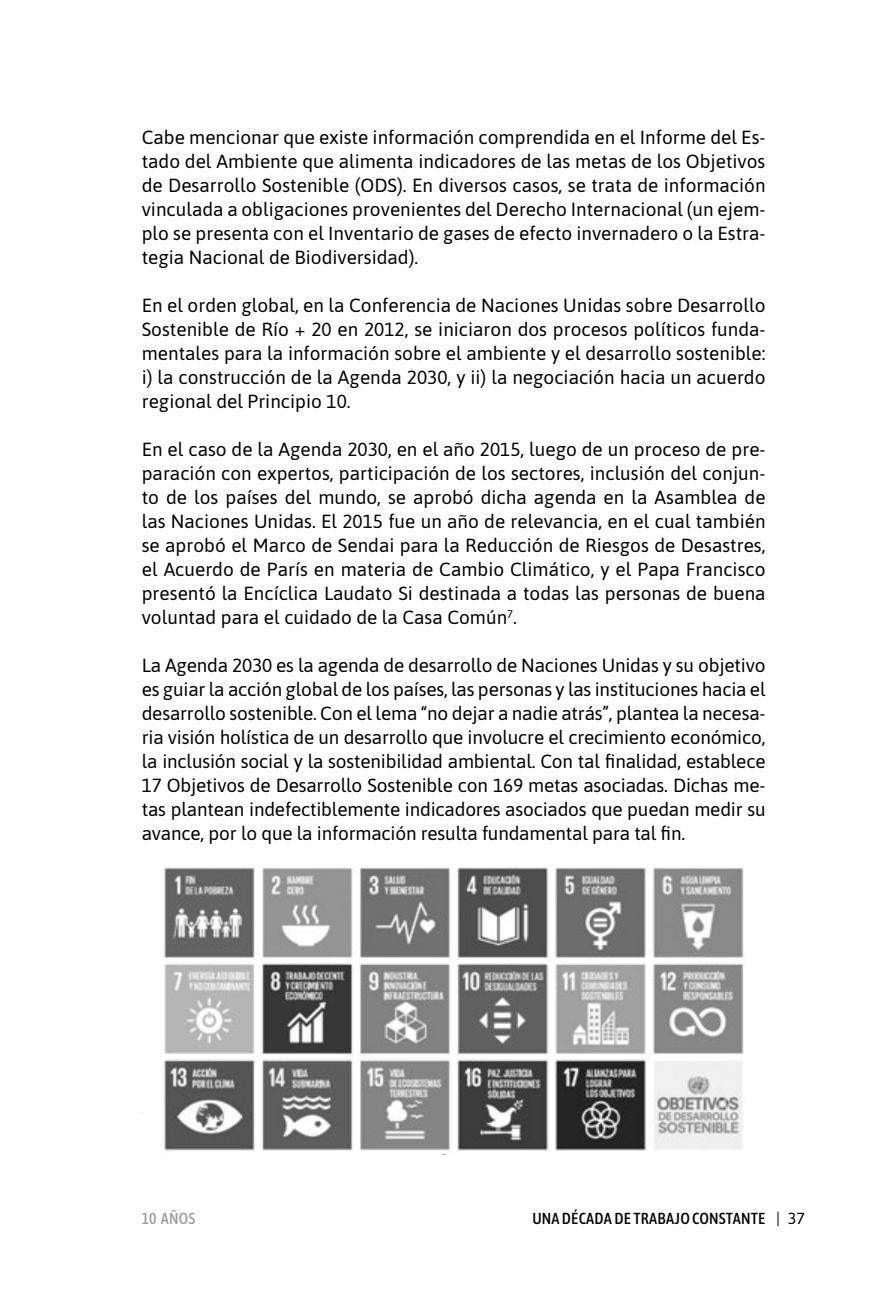
<style>
.page{position:relative;width:879px;height:1304px;background:#fff}
.page>*{position:absolute;margin:0;border:0;box-sizing:border-box;transform-origin:0 0}
.t1{font:19px/24px "Asap";color:#000;text-align:justify}
.t2{font:500 condensed 16px "Asap";letter-spacing:.01em;color:#000}
.t3{font:500 condensed 16px "Asap";letter-spacing:.01em;color:#9d9d9c}
.s1{font-weight:400;font-stretch:normal}
</style>
<div class="page">
<img style="left:163px;top:867px;width:581px;height:284px">
<p class="t1" style="left:142px;top:124px;width:625px">Cabe mencionar que existe información comprendida en el Informe del Es&shy;tado del Ambiente que alimenta indicadores de las metas de los Objetivos de Desarrollo Sostenible (ODS). En diversos casos, se trata de información vinculada a obligaciones provenientes del Derecho Internacional (un ejem&shy;plo se presenta con el Inventario de gases de efecto invernadero o la Estra&shy;tegia Nacional de Biodiversidad).</p>
<p class="t1" style="left:142px;top:292px;width:625px">En el orden global, en la Conferencia de Naciones Unidas sobre Desarrollo Sostenible de Río + 20 en 2012, se iniciaron dos procesos políticos funda&shy;mentales para la información sobre el ambiente y el desarrollo sostenible: i) la construcción de la Agenda 2030, y ii) la negociación hacia un acuerdo regional del Principio 10.</p>
<p class="t1" style="left:142px;top:436px;width:625px">En el caso de la Agenda 2030, en el año 2015, luego de un proceso de pre&shy;paración con expertos, participación de los sectores, inclusión del conjun&shy;to de los países del mundo, se aprobó dicha agenda en la Asamblea de las Naciones Unidas. El 2015 fue un año de relevancia, en el cual también se aprobó el Marco de Sendai para la Reducción de Riesgos de Desastres, el Acuerdo de París en materia de Cambio Climático, y el Papa Francisco presentó la Encíclica Laudato Si destinada a todas las personas de buena voluntad para el cuidado de la Casa Común<sup>7</sup>.</p>
<p class="t1" style="left:142px;top:652px;width:625px">La Agenda 2030 es la agenda de desarrollo de Naciones Unidas y su objetivo es guiar la acción global de los países, las personas y las instituciones hacia el desarrollo sostenible. Con el lema “no dejar a nadie atrás”, plantea la necesa&shy;ria visión holística de un desarrollo que involucre el crecimiento económico, la inclusión social y la sostenibilidad ambiental. Con tal finalidad, establece 17 Objetivos de Desarrollo Sostenible con 169 metas asociadas. Dichas me&shy;tas plantean indefectiblemente indicadores asociados que puedan medir su avance, por lo que la información resulta fundamental para tal fin.</p>
<p class="t3" style="left:142px;top:1208px;width:55px">10 AÑOS</p>
<p class="t2" style="left:532px;top:1208px;width:274px">UNA DÉCADA DE TRABAJO CONSTANTE <span class="s1">| 37</span></p>
</div>
